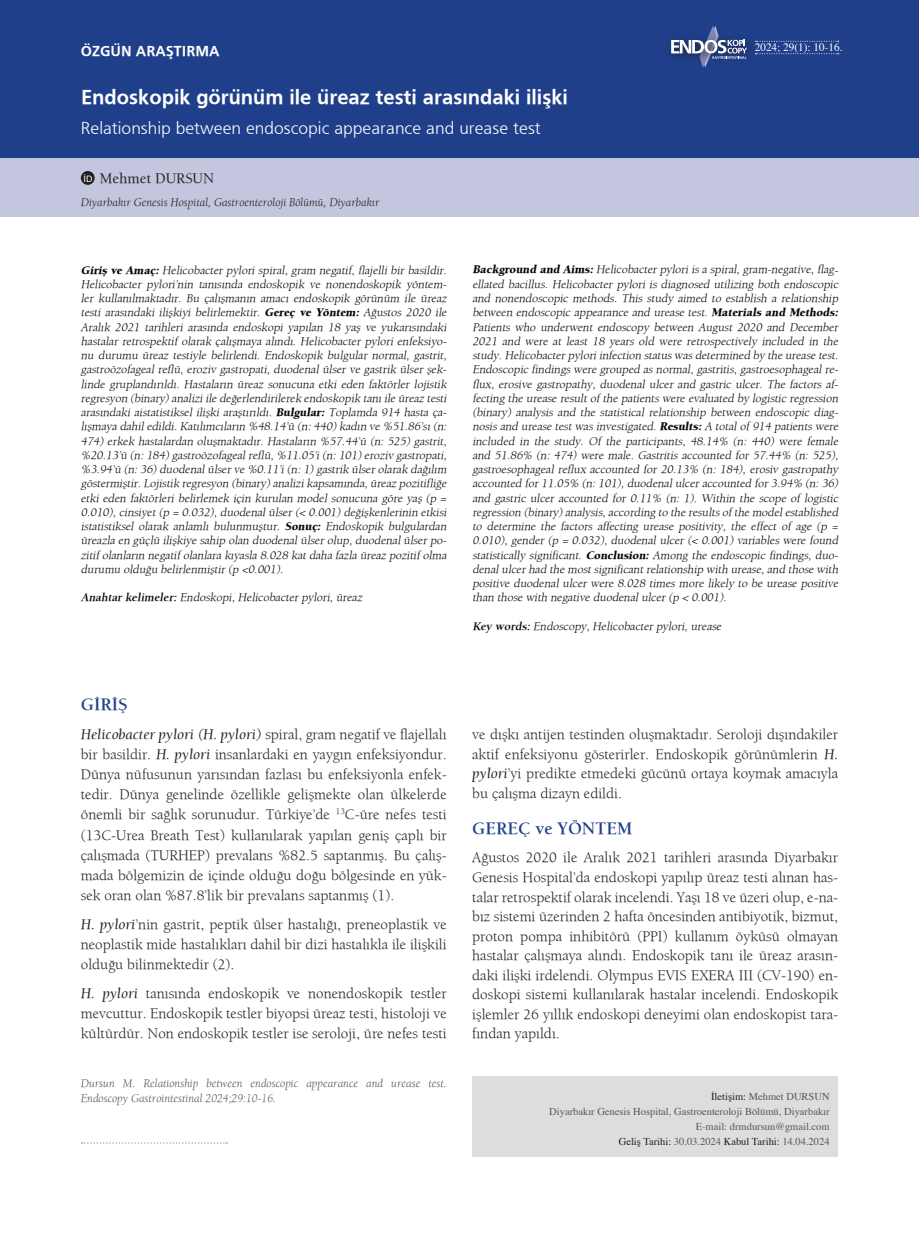
<style>
.page{position:relative;width:919px;height:1238px;background:#fff}
.page>*{position:absolute;margin:0;border:0;box-sizing:border-box;transform-origin:0 0}
.t1{font:700 21px "Fruga Sans";color:#fff}
.t2{font:300 18px "Fruga Sans";color:#fff}
.t3{font:700 18px "Berkeley";color:#1f3f8a}
.t4{font:300 15px/19.5px "Berkeley";color:#231f20;text-align:justify}
.t5{font:700 15px "Fruga Sans";color:#fff}
.t6{font:500 15px "Berkeley";color:#231f20}
.t7{font:italic 300 12px/14.2px "Berkeley";color:#040503;text-align:justify}
.t8{font:italic 300 12px/14.4px "Berkeley";color:#57585a}
.t9{font:italic 300 12px "Berkeley";color:#231f20}
.t10{font:11.25px "Times";color:#fff}
.t11{font:10.5px/15px "Times";color:#57585a;text-align:right}
.s1{font-family:"Microsoft Sans Serif";font-weight:400;font-size:8.85px;color:#fff}
.s2{font-weight:900}
.s3{font-weight:700}
.s4{font-weight:400;font-style:italic}
.s5{color:#231f20}
</style>
<div class="page">
<hr style="left:918px;top:0;width:1px;height:45px;background:#1f3f8a">
<svg style="left:918px;top:45px;width:1px;height:26px"></svg>
<div style="left:0;top:0;width:918px;height:211px;background:#1f3f8a"></div>
<svg style="left:756px;top:41px;width:82px;height:1px"></svg>
<svg style="left:756px;top:53px;width:82px;height:1px"></svg>
<svg style="left:671px;top:26px;width:76px;height:42px"></svg>
<svg style="left:82px;top:1142px;width:145px;height:1px"></svg>
<div style="left:472px;top:1076px;width:366px;height:81px;background:#dcdddf"></div>
<div style="left:0;top:158px;width:918px;height:59px;background:#c4c6df"></div>
<div style="left:81px;top:171px;width:14px;height:14px;background:#231f20;border-radius:50%"></div>
<p class="t5" style="left:81px;top:42px;width:140px">ÖZGÜN ARAŞTIRMA</p>
<h1 class="t1" style="left:81px;top:85px;width:488px">Endoskopik görünüm ile üreaz testi arasındaki ilişki</h1>
<h2 class="t2" style="left:81px;top:118px;width:461px">Relationship between endoscopic appearance and urease test</h2>
<h2 class="t2" style="left:81px;top:161px;width:19px">??</h2>
<p class="t6" style="left:84px;top:170px;width:132px"><span class="s1">İD</span> Mehmet DURSUN</p>
<p class="t9" style="left:81px;top:195px;width:300px">Diyarbakır Genesis Hospital, Gastroenteroloji Bölümü, Diyarbakır</p>
<p class="t10" style="left:754px;top:40px;width:89px">2024; 29(1): 10-16.</p>
<p class="t7" style="left:81px;top:262px;width:370px"><span class="s2">Giriş ve Amaç:</span> Helicobacter pylori spiral, gram negatif, flaj elli bir basildir.<br>Helicobacter pylori’nin tanısında endoskopik ve nonendoskopik yöntem&shy;ler kullanılmaktadır. Bu çalışmanın amacı endoskopik görünüm ile üreaz testi arasındaki ilişkiyi belirlemektir. <span class="s2">Gereç ve Yöntem:</span> Ağustos 2020 ile Aralık 2021 tarihleri arasında endoskopi yapılan 18 yaş ve yukarısındaki hastalar retrospektif olarak çalışmaya alındı. Helicobacter pylori enfeksiyo&shy;nu durumu üreaz testiyle belirlendi. Endoskopik bulgular normal, gastrit, gastroözofageal reflü, eroziv gastropati, duodenal ülser ve gastrik ülser şek&shy;linde gruplandırıldı. Hastaların üreaz sonucuna etki eden faktörler loj istik regresyon (binary)analiziile değerlendirilerek endoskopik tanıile üreaz testi arasındaki aistatistiksel ilişki araştırıldı. <span class="s2">Bulgular:</span> Toplamda 914 hasta ça&shy;lışmaya dahiledildi.Katılımcıların %48.14’ü (n:440)kadın ve %51.86’sı(n:<br>474) erkek hastalardan oluşmaktadır. Hastaların %57.44’ü (n: 525) gastrit, %20.13’ü (n:184)gastroözofagealreflü,%11.05’i(n:101)eroziv gastropati, %3.94’ü (n:36)duodenalülserve %0.11’i(n:1)gastrik ülserolarak dağılım göstermiştir.Loj istik regresyon (binary)analizikapsamında,üreaz pozitifliğe etki eden faktörleri belirlemek için kurulan model sonucuna göre yaş (p = 0.010),cinsiyet(p = 0.032),duodenalülser(&lt; 0.001)değişkenlerinin etkisi istatistiksel olarak anlamlı bulunmuştur. <span class="s2">Sonuç:</span> Endoskopik bulgulardan üreazla en güçlü ilişkiye sahip olan duodenalülserolup,duodenalülserpo&shy;zitif olanların negatif olanlara kıyasla 8.028 katdaha fazla üreaz pozitif olma durumu olduğu belirlenmiştir(p &lt;0.001).</p>
<p class="t7" style="left:81px;top:590px;width:285px"><span class="s3">Anahtar kelimeler:</span> Endoskopi,Helicobacterpylori,üreaz</p>
<p class="t7" style="left:472px;top:262px;width:370px;text-align:left"><span class="s2">Background and Aims:</span>Helicobacterpyloriisa spiral,gram-negative,flag&shy;ellated bacillus. Helicobacter pylori is diagnosed utilizing both endoscopic and nonendoscopic methods. This study aimed to establish a relationship between endoscopic appearance and urease test. <span class="s2">Materials and Methods:<br></span>Patients who underwent endoscopy between August 2020 and December 2021 and were at least 18 years old were retrospectively included in the study .Helicobacterpyloriinfection statuswasdetermined by the urease test.<br>Endoscopic findings were grouped as normal, gastritis, gastroesophageal re&shy;flux, erosive gastropathy, duodenal ulcer and gastric ulcer. The factors af&shy;fecting the urease result of the patients were evaluated by logistic regression (binary) analysis and the statistical relationship between endoscopic diag&shy;nosis and urease test was investigated. <span class="s2">Results:</span> A total of 914 patients were included in the study . Of the participants, 48.14% (n: 440) were female and 51.86% (n: 474) were male. Gastritis accounted for 57.44% (n: 525), gastroesophageal reflux accounted for 20.13% (n: 184), erosiv gastropathy accounted for11.05% (n:101),duodenalulceraccounted for3.94% (n:36) and gastric ulcer accounted for 0.11% (n: 1). Within the scope of logistic regression (binary)analysis,according to the resultsof the modelestablished to determine the factors affecting urease positivity , the effect of age (p = 0.010), gender (p = 0.032), duodenal ulcer (&lt; 0.001) variables were found statistically significant. <span class="s2">Conclusion:</span> Among the endoscopic findings, duo&shy;denalulcerhad the mostsignificantrelationship with urease,and those with positive duodenal ulcer were 8.028 times more likely to be urease positive than those with negative duodenalulcer(p &lt; 0.001).</p>
<p class="t7" style="left:472px;top:618px;width:253px"><span class="s3">Key words:</span> Endoscopy,Helicobacterpylori,urease</p>
<h2 class="t3" style="left:81px;top:693px;width:49px">GİRİŞ</h2>
<p class="t4" style="left:81px;top:723px;width:367px;line-height:20.2px"><span class="s4">Helicobacter pylori (H. pylori)</span> spiral, gram negatif ve flajellalı bir basildir. <span class="s4">H. pylori</span> insanlardaki en yaygın enfeksiyondur.<br>Dünya nüfusunun yarısından fazlası bu enfeksiyonla enfek&shy;tedir. Dünya genelinde özellikle gelişmekte olan ülkelerde önemli bir sağlık sorunudur. Türkiye’de <sup>13</sup>C-üre nefes testi (13C-Urea Breath Test) kullanılarak yapılan geniş çaplı bir çalışmada (TURHEP) prevalans %82.5 saptanmış. Bu çalış&shy;mada bölgemizin de içinde olduğu doğu bölgesinde en yük&shy;sek oran olan %87.8’lik bir prevalans saptanmış (1).</p>
<p class="t4" style="left:81px;top:913px;width:367px;line-height:20.2px"><span class="s4">H. pylori</span>’nin gastrit, peptik ülser hastalığı, preneoplastik ve neoplastik mide hastalıkları dahil bir dizi hastalıkla ile ilişkili olduğu bilinmektedir (2).</p>
<p class="t4" style="left:81px;top:982px;width:367px;line-height:20.2px"><span class="s4">H. pylori</span> tanısında endoskopik ve nonendoskopik testler mevcuttur. Endoskopik testler biyopsi üreaz testi, histoloji ve kültürdür. Non endoskopik testler ise seroloji, üre nefes testi</p>
<p class="t8" style="left:81px;top:1076px;width:367px">Dursun M. Relationship between endoscopic appearance and urease test.<br>Endoscopy Gastrointestinal 2024;29:10-16.</p>
<p class="t4" style="left:472px;top:724px;width:367px">ve dışkı antijen testinden oluşmaktadır. Seroloji dışındakiler aktif enfeksiyonu gösterirler. Endoskopik görünümlerin <span class="s4">H. pylori</span>’yi predikte etmedeki gücünü ortaya koymak amacıyla bu çalışma dizayn edildi.</p>
<h2 class="t3" style="left:472px;top:817px;width:162px">GEREÇ ve YÖNTEM</h2>
<p class="t4" style="left:472px;top:847px;width:367px">Ağustos 2020 ile Aralık 2021 tarihleri arasında Diyarbakır Genesis Hospital’da endoskopi yapılıp üreaz testi alınan has&shy;talar retrospektif olarak incelendi. Yaşı 18 ve üzeri olup, e-na&shy;bız sistemi üzerinden 2 hafta öncesinden antibiyotik, bizmut, proton pompa inhibitörü (PPI) kullanım öyküsü olmayan hastalar çalışmaya alındı. Endoskopik tanı ile üreaz arasın&shy;daki ilişki irdelendi. Olympus EVIS EXERA III (CV-190) en&shy;doskopi sistemi kullanılarak hastalar incelendi. Endoskopik işlemler 26 yıllık endoskopi deneyimi olan endoskopist tara&shy;fından yapıldı.</p>
<p class="t11" style="left:549px;top:1089px;width:282px"><span class="s5">İletişim:</span> Mehmet DURSUN<br>Diyarbakır Genesis Hospital, Gastroenteroloji Bölümü, Diyarbakır E-mail: drmdursun@gmail.com<br><span class="s5">Geliş Tarihi:</span> 30.03.2024 <span class="s5">Kabul Tarihi:</span> 14.04.2024</p>
</div>
